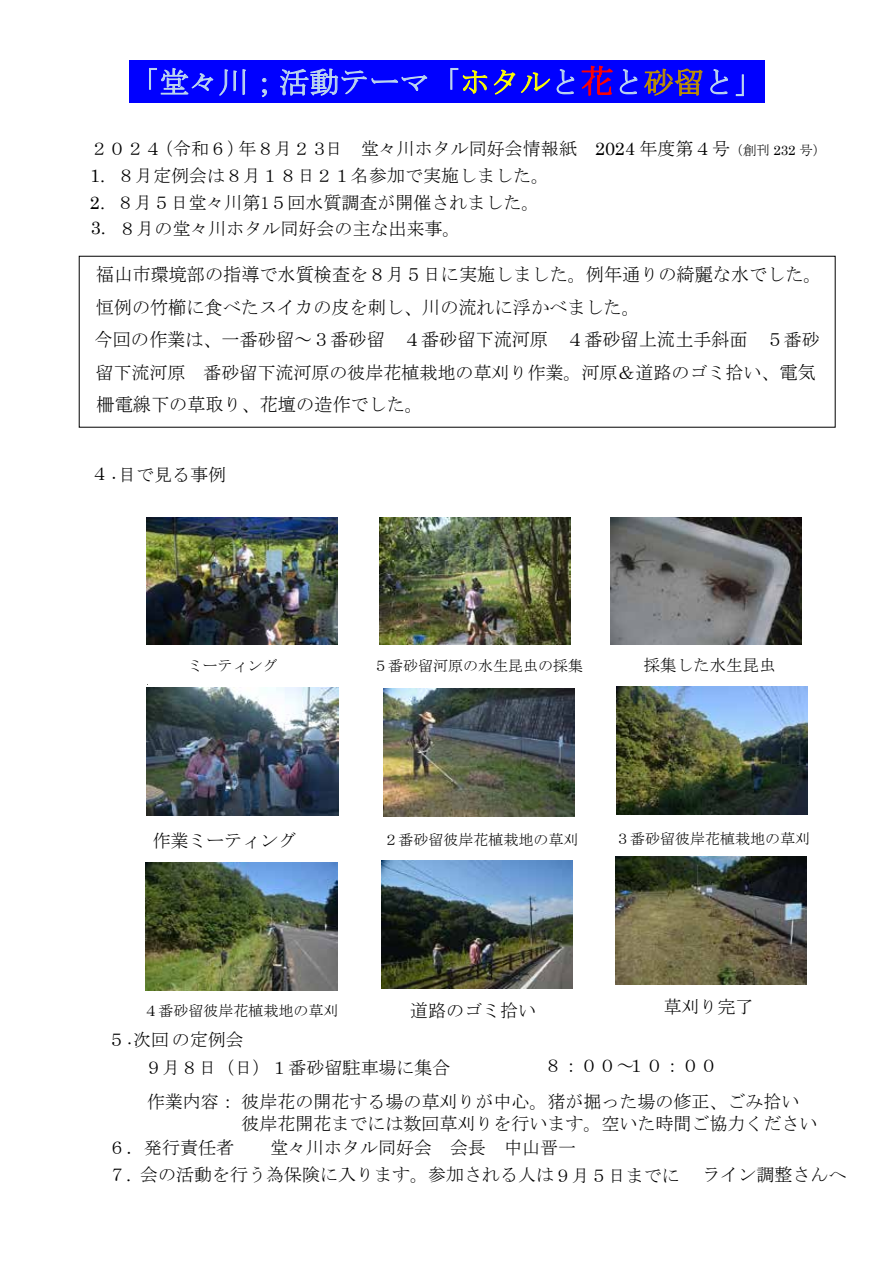
<style>
.page{position:relative;width:893px;height:1263px;background:#fff}
.page>*{position:absolute;margin:0;border:0;box-sizing:border-box;transform-origin:0 0}
.t1{font:30px "MS Mincho";color:#bdd6ee}
.t2{font:18.6px/32.7px "MS Mincho";color:#000}
.t3{font:18px/36px "MS Mincho";color:#000}
.t4{font:18px "Century";color:#000}
.t5{font:16.5px "MS Mincho";color:#000}
.t6{font:15px "MS Mincho";color:#000}
.s1{color:#ff0}
.s2{font-size:33px;color:#f00}
.s3{color:#bf8f00}
.s4{font-family:"Century"}
.s5{font-size:13.5px}
.s6{font-family:"Century";font-size:13.5px}
.s7{font-size:18px}
.s8{font-size:18.6px}
</style>
<div class="page">
<div style="left:129px;top:60px;width:635px;height:42px;background:#00f"></div>
<svg style="left:149px;top:68px;width:97px;height:28px"></svg>
<svg style="left:261px;top:78px;width:6px;height:20px"></svg>
<svg style="left:280px;top:68px;width:148px;height:28px"></svg>
<svg style="left:450px;top:68px;width:38px;height:26px"></svg>
<svg style="left:494px;top:69px;width:56px;height:26px"></svg>
<svg style="left:556px;top:69px;width:19px;height:26px"></svg>
<svg style="left:581px;top:65px;width:32px;height:31px"></svg>
<svg style="left:619px;top:69px;width:19px;height:26px"></svg>
<svg style="left:644px;top:68px;width:58px;height:28px"></svg>
<svg style="left:710px;top:69px;width:18px;height:26px"></svg>
<svg style="left:735px;top:74px;width:9px;height:22px"></svg>
<img style="left:146px;top:517px;width:192px;height:128px">
<img style="left:380px;top:517px;width:191px;height:128px">
<img style="left:610px;top:517px;width:192px;height:128px">
<img style="left:147px;top:687px;width:191px;height:128px">
<img style="left:384px;top:689px;width:191px;height:127px">
<img style="left:616px;top:687px;width:192px;height:127px">
<img style="left:146px;top:862px;width:191px;height:128px">
<img style="left:381px;top:861px;width:191px;height:127px">
<img style="left:615px;top:857px;width:191px;height:127px">
<h1 class="t1" style="left:129px;top:67px;width:637px">「堂々川；活動テーマ「<span class="s1">ホタル</span>と<span class="s2">花</span>と<span class="s3">砂留</span>と」</h1>
<p class="t3" style="left:90px;top:131px;width:738px">２０２４（令和６）年８月２３日 堂々川ホタル同好会情報紙 <span class="s4">2024</span> 年度第４号<span class="s5">（創刊</span> <span class="s6">232</span> <span class="s5">号）</span></p>
<p class="t3" style="left:90px;top:158px;width:461px"><span class="s4">1.</span> ８月定例会は８月１８日２１名参加で実施しました。</p>
<p class="t4" style="left:90px;top:187px;width:17px">2.</p>
<p class="t3" style="left:117px;top:185px;width:424px">８月５日堂々川第1５回水質調査が開催されました。</p>
<p class="t3" style="left:91px;top:210px;width:371px"><span class="s4">3.</span> ８月の堂々川ホタル同好会の主な出来事。</p>
<p class="t2" style="left:95px;top:258px;width:729px">福山市環境部の指導で水質検査を８月５日に実施しました。例年通りの綺麗な水でした。恒例の竹櫛に食べたスイカの皮を刺し、川の流れに浮かべました。<br>今回の作業は、一番砂留～３番砂留　４番砂留下流河原　４番砂留上流土手斜面　５<span class="s7">番砂</span></p>
<p class="t3" style="left:96px;top:354px;width:722px">留下流河原　番砂留下流河原の彼岸花植栽地の草刈り作業。河原＆道路のゴミ拾い、<span class="s8">電気</span></p>
<p class="t2" style="left:97px;top:388px;width:328px">柵電線下の草取り、花壇の造作でした。</p>
<p class="t3" style="left:91px;top:456px;width:137px">４．目で見る事例</p>
<p class="t6" style="left:188px;top:658px;width:92px">ミーティング</p>
<p class="t6" style="left:373px;top:658px;width:212px">５番砂留河原の水生昆虫の採集</p>
<p class="t5" style="left:644px;top:657px;width:133px">採集した水生昆虫</p>
<p class="t3" style="left:153px;top:823px;width:145px">作業ミーティング</p>
<p class="t6" style="left:384px;top:832px;width:196px">２番砂留彼岸花植栽地の草刈</p>
<p class="t6" style="left:615px;top:831px;width:197px">３番砂留彼岸花植栽地の草刈</p>
<p class="t6" style="left:144px;top:1003px;width:196px">４番砂留彼岸花植栽地の草刈</p>
<p class="t3" style="left:410px;top:993px;width:127px">道路のゴミ拾い</p>
<p class="t3" style="left:663px;top:989px;width:91px">草刈り完了</p>
<p class="t3" style="left:107px;top:1022px;width:138px">５<span class="s4">.</span>次回の定例会</p>
<p class="t3" style="left:147px;top:1047px;width:654px;text-indent:397px">８：００～１０：００<br>作業内容：彼岸花の開花する場の草刈りが中心。猪が掘った場の修正、ごみ拾い</p>
<p class="t3" style="left:241px;top:1105px;width:577px">彼岸花開花までには数回草刈りを行います。空いた時間ご協力ください</p>
<p class="t3" style="left:108px;top:1130px;width:128px">６．発行責任者</p>
<p class="t3" style="left:270px;top:1130px;width:308px">堂々川ホタル同好会 会長 中山晋一</p>
<p class="t3" style="left:108px;top:1157px;width:573px">７<span class="s4">.</span> 会の活動を行う為保険に入ります。参加される人は９月５日までに</p>
<p class="t3" style="left:703px;top:1157px;width:145px">ライン調整さんへ</p>
<p class="t3" style="left:145px;top:1050px;width:307px">９月８日（日）１番砂留駐車場に集合</p>
</div>
